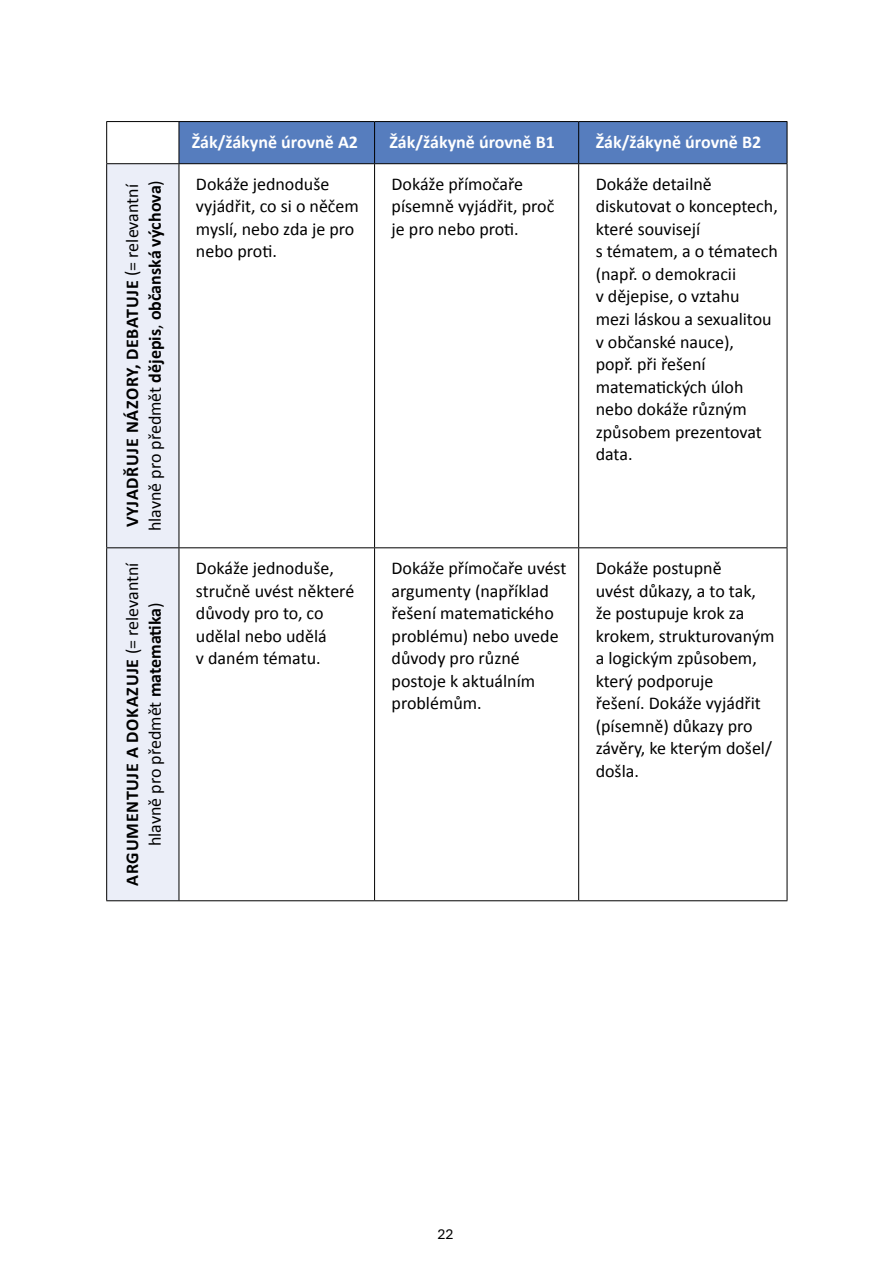
<style>
.page{position:relative;width:893px;height:1263px;background:#fff}
.page>*{position:absolute;margin:0;border:0;box-sizing:border-box;transform-origin:0 0}
.TAB{font:18px/22.5px "Calibri";color:#000}
.TAB_verz{font:700 18px/22.5px "Calibri";letter-spacing:.005em;color:#000}
.TAB_verz-2{font:700 18px/22.5px "Calibri";letter-spacing:.03em;color:#000;text-align:center}
.TAB-2{font:700 18px "Calibri";color:#fff}
.t1{font:15px "Aptos";color:#000}
.s1{font-weight:400}
</style>
<div class="page">
<div style="left:180px;top:122px;width:607px;height:41px;background:#567dbe"></div>
<div style="left:107px;top:164px;width:72px;height:736px;background:#ebeef8"></div>
<hr style="left:106px;top:121px;width:73px;height:1px;background:#000">
<hr style="left:106px;top:122px;width:1px;height:41px;background:#000">
<hr style="left:179px;top:121px;width:196px;height:1px;background:#000">
<hr style="left:179px;top:122px;width:1px;height:41px;background:#000">
<hr style="left:375px;top:121px;width:204px;height:1px;background:#000">
<hr style="left:374px;top:122px;width:1px;height:41px;background:#000">
<hr style="left:579px;top:121px;width:208px;height:1px;background:#000">
<hr style="left:578px;top:122px;width:1px;height:41px;background:#000">
<hr style="left:787px;top:122px;width:1px;height:41px;background:#000">
<hr style="left:106px;top:163px;width:73px;height:1px;background:#000">
<hr style="left:179px;top:163px;width:196px;height:1px;background:#000">
<hr style="left:375px;top:163px;width:204px;height:1px;background:#000">
<hr style="left:579px;top:163px;width:208px;height:1px;background:#000">
<hr style="left:106px;top:900px;width:73px;height:1px;background:#000">
<hr style="left:179px;top:900px;width:196px;height:1px;background:#000">
<hr style="left:375px;top:900px;width:204px;height:1px;background:#000">
<hr style="left:579px;top:900px;width:208px;height:1px;background:#000">
<hr style="left:106px;top:164px;width:1px;height:383px;background:#000">
<hr style="left:179px;top:164px;width:1px;height:383px;background:#000">
<hr style="left:374px;top:164px;width:1px;height:383px;background:#000">
<hr style="left:578px;top:164px;width:1px;height:383px;background:#000">
<hr style="left:787px;top:164px;width:1px;height:383px;background:#000">
<hr style="left:106px;top:547px;width:73px;height:1px;background:#000">
<hr style="left:106px;top:548px;width:1px;height:352px;background:#000">
<hr style="left:179px;top:547px;width:196px;height:1px;background:#000">
<hr style="left:179px;top:548px;width:1px;height:352px;background:#000">
<hr style="left:375px;top:547px;width:204px;height:1px;background:#000">
<hr style="left:374px;top:548px;width:1px;height:352px;background:#000">
<hr style="left:579px;top:547px;width:208px;height:1px;background:#000">
<hr style="left:578px;top:548px;width:1px;height:352px;background:#000">
<hr style="left:787px;top:548px;width:1px;height:352px;background:#000">
<p class="TAB-2" style="left:192px;top:131px;width:168px">Žák/žákyně úrovně A2</p>
<p class="TAB-2" style="left:389px;top:131px;width:167px">Žák/žákyně úrovně B1</p>
<p class="TAB-2" style="left:596px;top:131px;width:167px">Žák/žákyně úrovně B2</p>
<p class="TAB_verz" style="left:120px;top:531px;width:353px;rotate:-90deg">VYJADŘUJE NÁZORY, DEBATUJE <span class="s1">(= relevantní hlavně pro předmět</span> dějepis<span class="s1">,</span> občanská výchova<span class="s1">)</span></p>
<p class="TAB" style="left:196px;top:172px;width:164px">Dokáže jednoduše vyjádřit, co si o něčem myslí, nebo zda je pro nebo proti.</p>
<p class="TAB" style="left:392px;top:172px;width:164px">Dokáže přímočaře písemně vyjádřit, proč je pro nebo proti.</p>
<p class="TAB" style="left:596px;top:172px;width:184px">Dokáže detailně diskutovat o konceptech, které souvisejí<br>s tématem, a o tématech (např. o demokracii<br>v dějepise, o vztahu mezi láskou a sexualitou v občanské nauce),<br>popř. při řešení matematických úloh nebo dokáže různým způsobem prezentovat data.</p>
<p class="TAB_verz-2" style="left:120px;top:886px;width:325px;rotate:-90deg">ARGUMENTUJE A DOKAZUJE <span class="s1">(= relevantní hlavně pro předmět</span> matematika<span class="s1">)</span></p>
<p class="TAB" style="left:196px;top:556px;width:160px">Dokáže jednoduše, stručně uvést některé důvody pro to, co udělal nebo udělá<br>v daném tématu.</p>
<p class="TAB" style="left:392px;top:556px;width:176px">Dokáže přímočaře uvést argumenty (například řešení matematického problému) nebo uvede důvody pro různé postoje k aktuálním problémům.</p>
<p class="TAB" style="left:596px;top:556px;width:180px">Dokáže postupně<br>uvést důkazy, a to tak, že postupuje krok za krokem, strukturovaným a logickým způsobem, který podporuje<br>řešení. Dokáže vyjádřit (písemně) důkazy pro závěry, ke kterým došel/ došla.</p>
<p class="t1" style="left:437px;top:1224px;width:18px">22</p>
</div>
